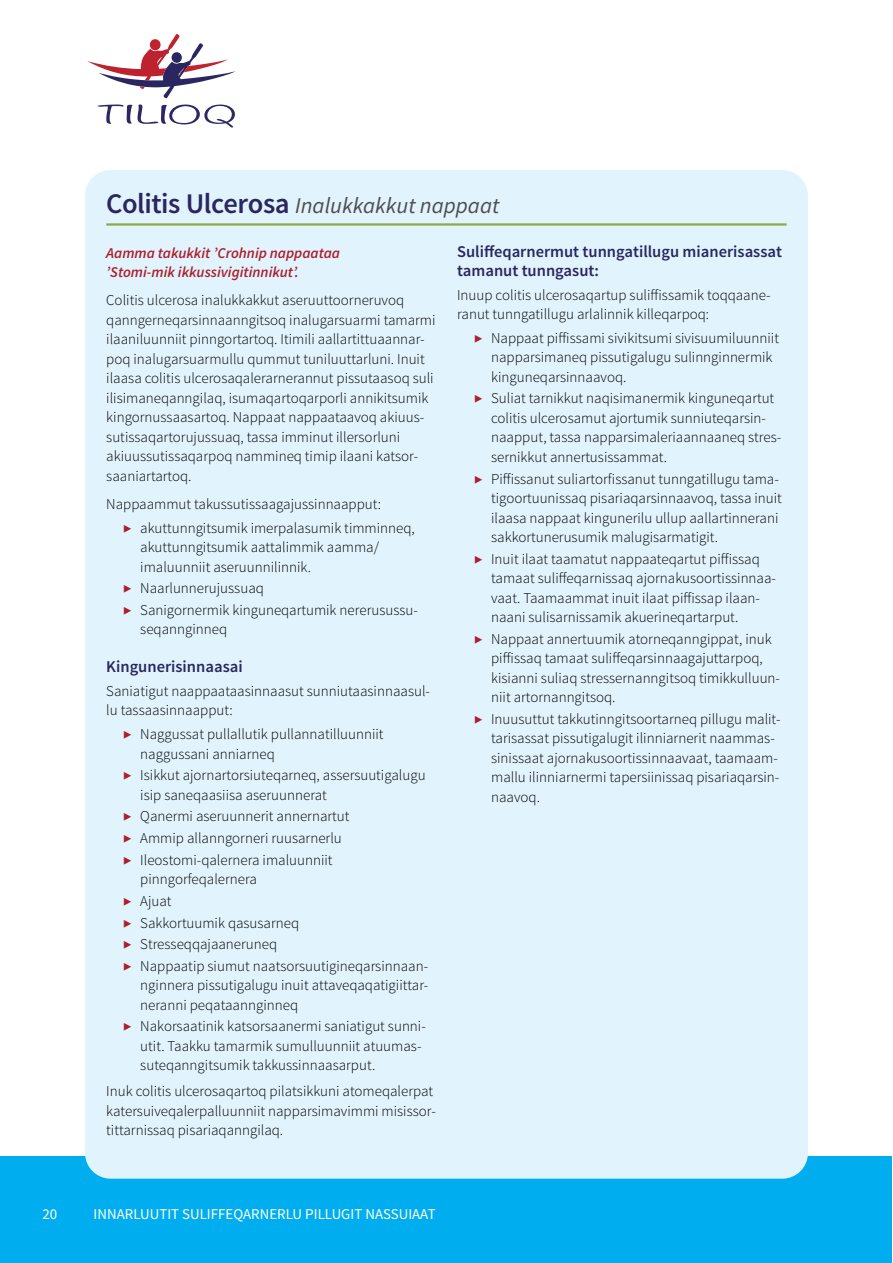
<style>
.page{position:relative;width:893px;height:1263px;background:#fff}
.page>*{position:absolute;margin:0;border:0;box-sizing:border-box;transform-origin:0 0}
.t1{font:italic 22.5px "Source Sans Pro";color:#4d4d4f}
.t2{font:600 16.5px/18.8px "Source Sans Pro";color:#2a2760}
.t3{font:300 15px/19.5px "Source Sans Pro";color:#000}
.t4{font:italic 600 15px/19.5px "Source Sans Pro";color:#ad1f2d}
.t5{font:15px "Source Sans Pro";color:#fff}
.s1{font-weight:600;font-style:normal;font-size:28.5px;color:#2a2760}
.s2{color:#ad1f2d}
</style>
<div class="page">
<div style="left:0;top:1157px;width:892px;height:106px;background:#00aeef"></div>
<div style="left:85px;top:170px;width:723px;height:1009px;background:#e1f4fd;border-radius:26px"></div>
<svg style="left:87px;top:34px;width:149px;height:64px"></svg>
<svg style="left:98px;top:104px;width:137px;height:24px"></svg>
<hr style="left:106px;top:223px;width:681px;height:3px;background:#8caa45">
<h1 class="t1" style="left:106px;top:191px;width:395px"><span class="s1">Colitis Ulcerosa</span> Inalukkakkut nappaat</h1>
<p class="t4" style="left:106px;top:243px;width:235px">Aamma takukkit ’Crohnip nappaataa ’Stomi-mik ikkussivigitinnikut’.</p>
<p class="t3" style="left:106px;top:291px;width:331px">Colitis ulcerosa inalukkakkut aseruuttoorneruvoq qanngerneqarsinnaanngitsoq inalugarsuarmi tamarmi ilaaniluunniit pinngortartoq. Itimili aallartittuaannar&shy;poq inalugarsuarmullu qummut tuniluuttarluni. Inuit ilaasa colitis ulcerosaqalerarnerannut pissutaasoq suli ilisimaneqanngilaq, isumaqartoqarporli annikitsumik kingornussaasartoq. Nappaat nappaataavoq akiuus&shy;sutissaqartorujussuaq, tassa imminut illersorluni akiuussutissaqarpoq nammineq timip ilaani katsor&shy;saaniartartoq.</p>
<p class="t3" style="left:123px;top:492px;width:293px;line-height:23.7px;text-indent:-17px">Nappaammut takussutissaagajussinnaapput:<br><span class="s2">▶</span> akuttunngitsumik imerpalasumik timminneq,</p>
<p class="t3" style="left:140px;top:537px;width:240px">akuttunngitsumik aattalimmik aamma/ imaluunniit aseruunnilinnik.</p>
<p class="t3" style="left:123px;top:577px;width:295px;line-height:21.6px"><span class="s2">▶</span> Naarlunnerujussuaq<br><span class="s2">▶</span> Sanigornermik kinguneqartumik nererusussu-</p>
<p class="t3" style="left:140px;top:620px;width:88px">seqannginneq</p>
<p class="t2" style="left:106px;top:658px;width:138px">Kingunerisinnaasai</p>
<p class="t3" style="left:106px;top:681px;width:325px">Saniatigut naappaataasinnaasut sunniutaasinnaasul&shy;lu tassaasinnaapput:</p>
<p class="t3" style="left:140px;top:724px;width:245px;text-indent:-17px"><span class="s2">▶</span> Naggussat pullallutik pullannatilluunniit naggussani anniarneq</p>
<p class="t3" style="left:140px;top:766px;width:287px;text-indent:-17px"><span class="s2">▶</span> Isikkut ajornartorsiuteqarneq, assersuutigalugu isip saneqaasiisa aseruunnerat</p>
<p class="t3" style="left:123px;top:806px;width:228px;line-height:21.6px"><span class="s2">▶</span> Qanermi aseruunnerit annernartut <span class="s2">▶</span> Ammip allanngorneri ruusarnerlu <span class="s2">▶</span> Ileostomi-qalernera imaluunniit</p>
<p class="t3" style="left:123px;top:868px;width:305px;line-height:21.6px;text-indent:17px">pinngorfeqalernera<br><span class="s2">▶</span> Ajuat<br><span class="s2">▶</span> Sakkortuumik qasusarneq<br><span class="s2">▶</span> Stresseqqajaaneruneq<br><span class="s2">▶</span> Nappaatip siumut naatsorsuutigineqarsinnaan-</p>
<p class="t3" style="left:140px;top:976px;width:289px">nginnera pissutigalugu inuit attaveqaqatigiittar&shy;neranni peqataannginneq</p>
<p class="t3" style="left:140px;top:1017px;width:287px;text-indent:-17px"><span class="s2">▶</span> Nakorsaatinik katsorsaanermi saniatigut sunni&shy;utit. Taakku tamarmik sumulluunniit atuumas&shy;suteqanngitsumik takkussinnaasarput.</p>
<p class="t3" style="left:106px;top:1082px;width:330px;text-align:justify">Inuk colitis ulcerosaqartoq pilatsikkuni atomeqalerpat katersuiveqalerpalluunniit napparsimavimmi misissor&shy;tittarnissaq pisariaqanngilaq.</p>
<p class="t2" style="left:457px;top:243px;width:326px">Suliffeqarnermut tunngatillugu mianerisassat tamanut tunngasut:</p>
<p class="t3" style="left:457px;top:285px;width:314px">Inuup colitis ulcerosaqartup suliffissamik toqqaane&shy;ranut tunngatillugu arlalinnik killeqarpoq:</p>
<p class="t3" style="left:491px;top:328px;width:289px;text-indent:-17px"><span class="s2">▶</span> Nappaat piffissami sivikitsumi sivisuumiluunniit napparsimaneq pissutigalugu sulinnginnermik kinguneqarsinnaavoq.</p>
<p class="t3" style="left:491px;top:389px;width:292px;text-indent:-17px"><span class="s2">▶</span> Suliat tarnikkut naqisimanermik kinguneqartut colitis ulcerosamut ajortumik sunniuteqarsin&shy;naapput, tassa napparsimaleriaannaaneq stres&shy;sernikkut annertusissammat.</p>
<p class="t3" style="left:491px;top:469px;width:292px;text-indent:-17px"><span class="s2">▶</span> Piffissanut suliartorfissanut tunngatillugu tama&shy;tigoortuunissaq pisariaqarsinnaavoq, tassa inuit ilaasa nappaat kingunerilu ullup aallartinnerani sakkortunerusumik malugisarmatigit.</p>
<p class="t3" style="left:491px;top:549px;width:285px;text-indent:-17px"><span class="s2">▶</span> Inuit ilaat taamatut nappaateqartut piffissaq tamaat suliffeqarnissaq ajornakusoortissinnaa&shy;vaat. Taamaammat inuit ilaat piffissap ilaan&shy;naani sulisarnissamik akuerineqartarput.</p>
<p class="t3" style="left:491px;top:629px;width:290px;text-indent:-17px"><span class="s2">▶</span> Nappaat annertuumik atorneqanngippat, inuk piffissaq tamaat suliffeqarsinnaagajuttarpoq, kisianni suliaq stressernanngitsoq timikkulluun&shy;niit artornanngitsoq.</p>
<p class="t3" style="left:491px;top:709px;width:291px;text-indent:-17px"><span class="s2">▶</span> Inuusuttut takkutinngitsoortarneq pillugu malit&shy;tarisassat pissutigalugit ilinniarnerit naammas&shy;sinissaat ajornakusoortissinnaavaat, taamaam&shy;mallu ilinniarnermi tapersiinissaq pisariaqarsin&shy;naavoq.</p>
<p class="t5" style="left:43px;top:1205px;width:16px">20</p>
<p class="t5" style="left:94px;top:1205px;width:344px">INNARLUUTIT SULIFFEQARNERLU PILLUGIT NASSUIAAT</p>
</div>
